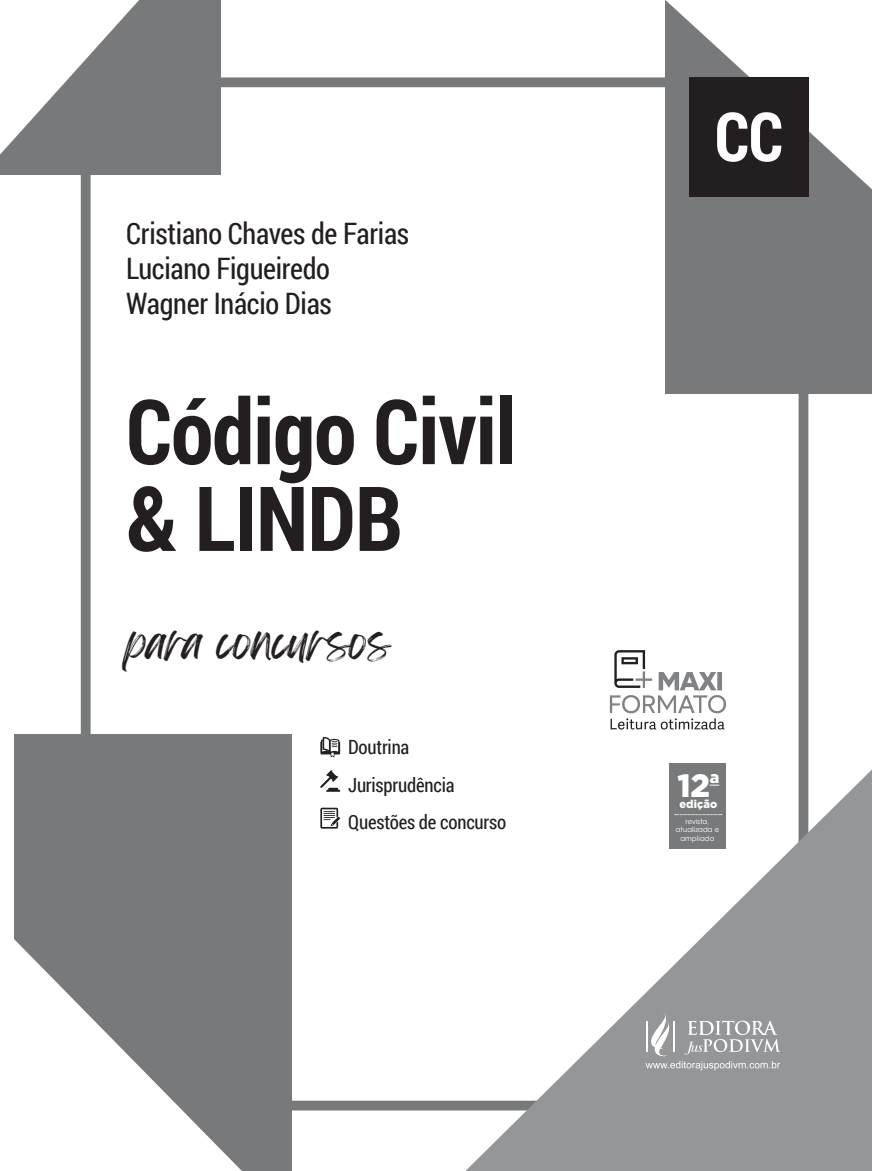
<style>
.page{position:relative;width:872px;height:1171px;background:#fff}
.page>*{position:absolute;margin:0;border:0;box-sizing:border-box;transform-origin:0 0}
.t1{font:700 89.85px/86.7px "Roboto Condensed";letter-spacing:-.01em;color:#231f20;scale:.96 1}
.t2{font:700 67.8px "Roboto Condensed";color:#fff;scale:.96 1}
.t3{font:43.2px "Feeling Passionate";letter-spacing:-.01em;color:#231f20;scale:.96 1}
.t4{font:900 32.25px "Gotham";color:#fff}
.t5{font:29.55px "Roboto Condensed";letter-spacing:-.01em;color:#231f20;scale:.96 1}
.t6{font:19.65px "Roboto Condensed";letter-spacing:-.01em;color:#231f20;scale:.96 1}
.t7{font:900 11.25px "Gotham";letter-spacing:.01em;color:#fff}
.t8{font:7.2px/8.6px "ITC Avant Garde Std";letter-spacing:.015em;color:#fff;text-align:center}
</style>
<div class="page">
<div style="left:14px;top:733px;width:278px;height:437px;background:#77797b"></div>
<div style="left:665px;top:0;width:207px;height:393px;background:#77797b"></div>
<div style="left:0;top:0;width:221px;height:175px;background:#77797b"></div>
<div style="left:81px;top:77px;width:727px;height:1033px;border:10px solid #77797b;border-radius:17px"></div>
<svg style="left:643px;top:0;width:229px;height:209px;fill:#fff"></svg>
<svg style="left:448px;top:748px;width:424px;height:422px"></svg>
<svg style="left:646px;top:1011px;width:134px;height:59px"></svg>
<svg style="left:14px;top:922px;width:248px;height:248px"></svg>
<div style="left:689px;top:77px;width:120px;height:120px;background:#231f20"></div>
<div style="left:670px;top:763px;width:56px;height:85px;background:#77797b"></div>
<svg style="left:675px;top:814px;width:47px;height:1px"></svg>
<svg style="left:320px;top:737px;width:20px;height:20px"></svg>
<svg style="left:320px;top:770px;width:20px;height:21px"></svg>
<svg style="left:320px;top:807px;width:21px;height:21px"></svg>
<svg style="left:610px;top:650px;width:116px;height:79px"></svg>
<svg style="left:0;top:0;width:158px;height:175px"></svg>
<p class="t5" style="left:126px;top:213px;width:296px">Cristiano Chaves de Farias</p>
<p class="t5" style="left:126px;top:248px;width:214px">Luciano Figueiredo</p>
<p class="t5" style="left:126px;top:283px;width:216px">Wagner Inácio Dias</p>
<p class="t1" style="left:126px;top:385px;width:408px">Código Civil &amp; LINDB</p>
<p class="t3" style="left:128px;top:606px;width:276px">PARA CONCURSOS</p>
<p class="t6" style="left:348px;top:733px;width:65px">Doutrina</p>
<p class="t6" style="left:348px;top:771px;width:112px">Jurisprudência</p>
<p class="t6" style="left:348px;top:807px;width:166px">Questões de concurso</p>
<p class="t2" style="left:715px;top:89px;width:73px">CC</p>
<p class="t4" style="left:678px;top:763px;width:43px">12<sup>a</sup></p>
<p class="t7" style="left:679px;top:795px;width:39px">edição</p>
<p class="t8" style="left:676px;top:817px;width:45px">revista, atualizada e ampliada</p>
</div>
